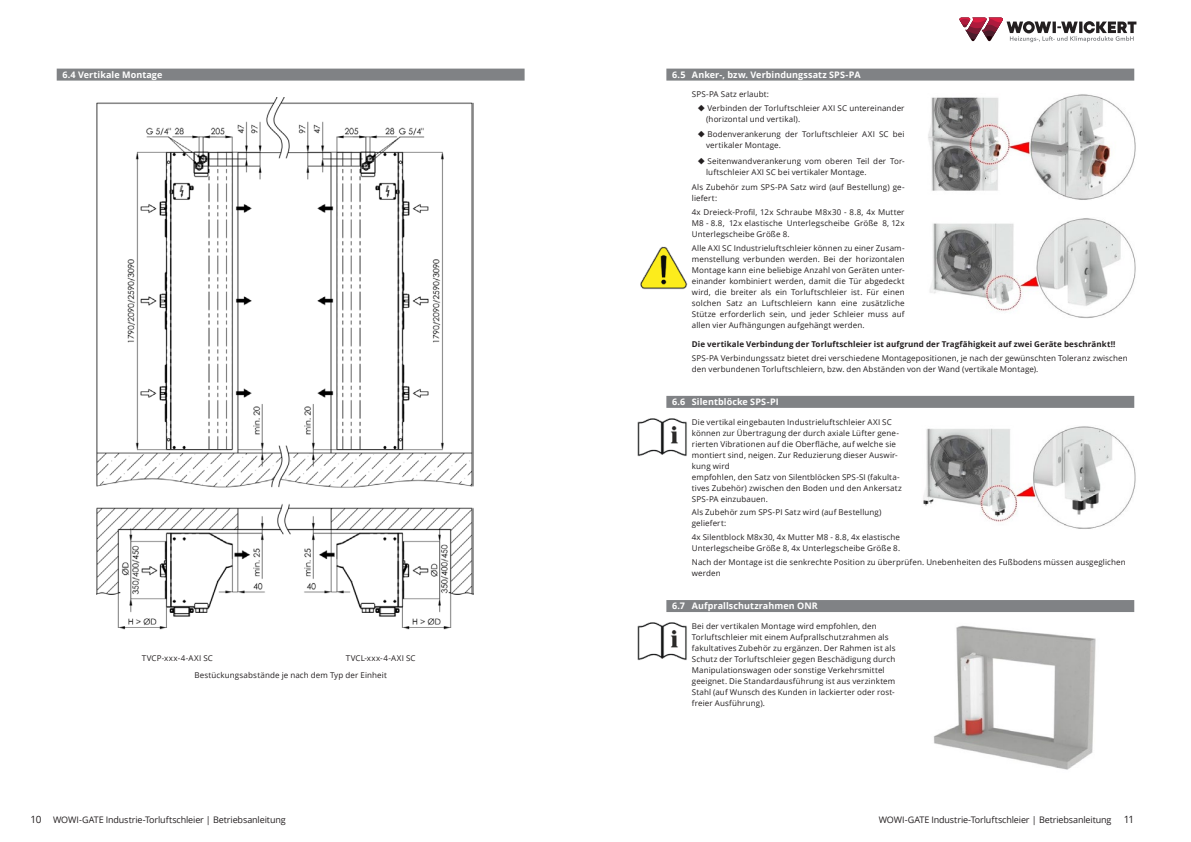
<style>
.page{position:relative;width:1191px;height:842px;background:#fff}
.page>*{position:absolute;margin:0;border:0;box-sizing:border-box;transform-origin:0 0}
.t1{font:9px "Open Sans";letter-spacing:-.015em;color:#231f20}
.t2{font:700 9px "Open Sans";letter-spacing:.01em;color:#fff}
.t3{font:8px/11px "Open Sans";letter-spacing:.015em;color:#231f20}
.t4{font:700 8px "Open Sans";letter-spacing:.015em;color:#231f20}
.t5{font:8px "Open Sans";letter-spacing:.04em;color:#231f20}
.s1{font-size:10px}
</style>
<div class="page">
<svg style="left:959px;top:18px;width:177px;height:24px"></svg>
<div style="left:57px;top:69px;width:467px;height:12px;background:#808285"></div>
<img style="left:97px;top:97px;width:377px;height:533px">
<div style="left:666px;top:69px;width:468px;height:12px;background:#808285"></div>
<div style="left:666px;top:396px;width:468px;height:12px;background:#808285"></div>
<div style="left:666px;top:600px;width:468px;height:12px;background:#808285"></div>
<img style="left:928px;top:94px;width:208px;height:106px">
<img style="left:930px;top:218px;width:206px;height:100px">
<img style="left:640px;top:246px;width:48px;height:43px">
<img style="left:923px;top:426px;width:213px;height:103px">
<img style="left:637px;top:418px;width:50px;height:39px">
<img style="left:934px;top:625px;width:162px;height:145px">
<img style="left:637px;top:622px;width:50px;height:39px">
<p class="t2" style="left:62px;top:68px;width:102px">6.4 Vertikale Montage</p>
<p class="t5" style="left:142px;top:653px;width:73px">TVCP-xxx-4-AXI SC</p>
<p class="t3" style="left:194px;top:650px;width:223px;line-height:16.7px;text-indent:151px">TVCL-xxx-4-AXI SC<br>Bestückungsabstände je nach dem Typ der Einheit</p>
<p class="t2" style="left:672px;top:68px;width:190px">6.5 Anker-, bzw. Verbindungssatz SPS-PA</p>
<p class="t3" style="left:707px;top:87px;width:198px;line-height:13.8px;text-indent:-16px">SPS-PA Satz erlaubt:<br>Verbinden der Torluftschleier AXI SC untereinander</p>
<p class="t3" style="left:706px;top:111px;width:200px;line-height:15.3px">(horizontal und vertikal).<br>Bodenverankerung der Torluftschleier AXI SC bei</p>
<p class="t3" style="left:706px;top:138px;width:200px;line-height:15.3px">vertikaler Montage.<br>Seitenwandverankerung vom oberen Teil der Tor-</p>
<p class="t3" style="left:692px;top:164px;width:214px;line-height:15.2px;text-indent:14px">luftschleier AXI SC bei vertikaler Montage.<br>Als Zubehör zum SPS-PA Satz wird (auf Bestellung) ge-</p>
<p class="t3" style="left:692px;top:191px;width:214px;line-height:13.8px">liefert:<br>4x Dreieck-Profil, 12x Schraube M8x30 - 8.8, 4x Mutter</p>
<p class="t3" style="left:692px;top:217px;width:214px">M8 - 8.8, 12x elastische Unterlegscheibe Größe 8, 12x<br>Unterlegscheibe Größe 8.</p>
<p class="t3" style="left:692px;top:242px;width:214px;text-align:justify">Alle AXI SC Industrieluftschleier können zu einer Zusam&shy;menstellung verbunden werden. Bei der horizontalen Montage kann eine beliebige Anzahl von Geräten unter&shy;einander kombiniert werden, damit die Tür abgedeckt wird, die breiter als ein Torluftschleier ist. Für einen solchen Satz an Luftschleiern kann eine zusätzliche Stütze erforderlich sein, und jeder Schleier muss auf allen vier Aufhängungen aufgehängt werden.</p>
<p class="t4" style="left:692px;top:338px;width:425px">Die vertikale Verbindung der Torluftschleier ist aufgrund der Tragfähigkeit auf zwei Geräte beschränkt!!</p>
<p class="t3" style="left:692px;top:352px;width:437px">SPS-PA Verbindungssatz bietet drei verschiedene Montagepositionen, je nach der gewünschten Toleranz zwischen den verbundenen Torluftschleiern, bzw. den Abständen von der Wand (vertikale Montage).</p>
<p class="t2" style="left:672px;top:395px;width:108px">6.6 Silentblöcke SPS-PI</p>
<p class="t3" style="left:692px;top:416px;width:211px">Die vertikal eingebauten Industrieluftschleier AXI SC können zur Übertragung der durch axiale Lüfter gene&shy;rierten Vibrationen auf die Oberfläche, auf welche sie montiert sind, neigen. Zur Reduzierung dieser Auswir&shy;kung wird<br>empfohlen, den Satz von Silentblöcken SPS-SI (fakulta&shy;tives Zubehör) zwischen den Boden und den Ankersatz SPS-PA einzubauen.</p>
<p class="t3" style="left:692px;top:507px;width:191px">Als Zubehör zum SPS-PI Satz wird (auf Bestellung) geliefert:</p>
<p class="t3" style="left:692px;top:532px;width:210px">4x Silentblock M8x30, 4x Mutter M8 - 8.8, 4x elastische<br>Unterlegscheibe Größe 8, 4x Unterlegscheibe Größe 8.</p>
<p class="t3" style="left:692px;top:556px;width:435px">Nach der Montage ist die senkrechte Position zu überprüfen. Unebenheiten des Fußbodens müssen ausgeglichen werden</p>
<p class="t2" style="left:672px;top:600px;width:147px">6.7 Aufprallschutzrahmen ONR</p>
<p class="t3" style="left:692px;top:620px;width:205px">Bei der vertikalen Montage wird empfohlen, den Torluftschleier mit einem Aufprallschutzrahmen als fakultatives Zubehör zu ergänzen. Der Rahmen ist als Schutz der Torluftschleier gegen Beschädigung durch Manipulationswagen oder sonstige Verkehrsmittel geeignet. Die Standardausführung ist aus verzinktem Stahl (auf Wunsch des Kunden in lackierter oder rost&shy;freier Ausführung).</p>
<p class="t1" style="left:30px;top:814px;width:257px"><span class="s1">10</span> WOWI-GATE Industrie-Torluftschleier | Betriebsanleitung</p>
<p class="t1" style="left:878px;top:813px;width:257px">WOWI-GATE Industrie-Torluftschleier | Betriebsanleitung <span class="s1">11</span></p>
</div>
